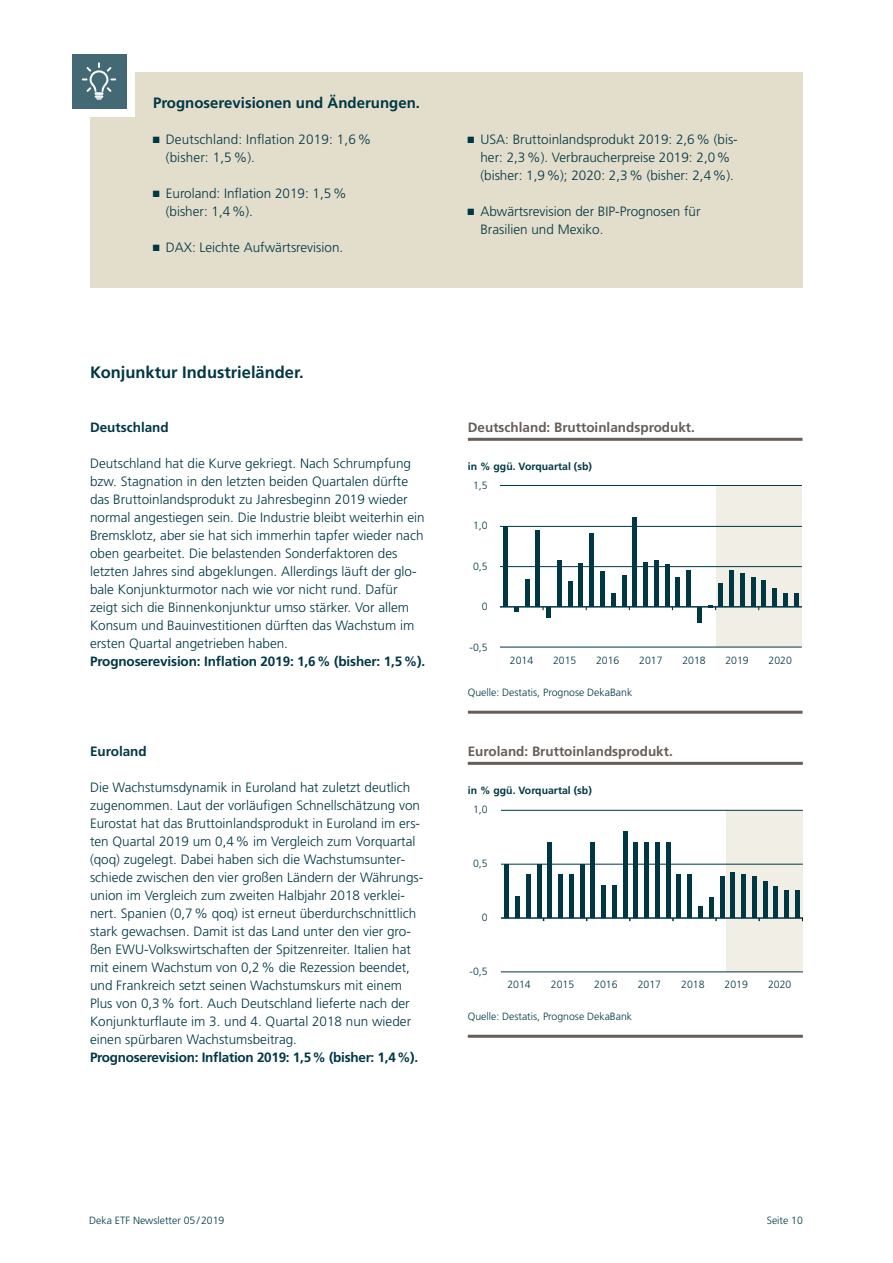
<style>
.page{position:relative;width:893px;height:1263px;background:#fff}
.page>*{position:absolute;margin:0;border:0;box-sizing:border-box;transform-origin:0 0}
.t1{font:700 16.5px "Deka Frutiger OTPS";color:#003745}
.t2{font:700 15px "Deka Frutiger OTPS";color:#003745}
.t3{font:300 13.5px/18px "Deka Frutiger OTPS";color:#003745}
.t4{font:700 13.5px "Deka Frutiger OTPS";letter-spacing:-.01em;color:#003745}
.t5{font:700 13.5px "Deka Frutiger OTPS";color:#685d57}
.t6{font:700 13.5px "Deka Frutiger OTPS";color:#675d57}
.t7{font:300 10.5px "Deka Frutiger OTPS";color:#003745}
.t8{font:700 10.5px "Deka Frutiger OTPS";color:#003745}
</style>
<div class="page">
<hr style="left:468px;top:711px;width:334px;height:3px;background:#685d57">
<hr style="left:468px;top:438px;width:334px;height:3px;background:#685d57">
<div style="left:717px;top:485px;width:85px;height:162px;background:#f1eee5"></div>
<hr style="left:500px;top:485px;width:302px;height:1px;background:#003745">
<hr style="left:500px;top:526px;width:302px;height:1px;background:#003745">
<hr style="left:500px;top:566px;width:302px;height:1px;background:#003745">
<hr style="left:500px;top:647px;width:302px;height:1px;background:#003745">
<hr style="left:500px;top:606px;width:302px;height:2px;background:#003745">
<div style="left:503px;top:526px;width:5px;height:81px;background:#003745"></div>
<svg style="left:514px;top:608px;width:4px;height:3px"></svg>
<hr style="left:525px;top:579px;width:4px;height:28px;background:#003745">
<hr style="left:536px;top:530px;width:4px;height:77px;background:#003745">
<hr style="left:579px;top:563px;width:4px;height:44px;background:#003745">
<hr style="left:590px;top:533px;width:4px;height:74px;background:#003745">
<div style="left:600px;top:571px;width:5px;height:36px;background:#003745"></div>
<hr style="left:611px;top:593px;width:4px;height:14px;background:#003745">
<hr style="left:622px;top:576px;width:4px;height:31px;background:#003745">
<hr style="left:633px;top:518px;width:4px;height:89px;background:#003745">
<div style="left:643px;top:563px;width:5px;height:44px;background:#003745"></div>
<hr style="left:654px;top:560px;width:4px;height:47px;background:#003745">
<hr style="left:665px;top:564px;width:4px;height:43px;background:#003745">
<hr style="left:676px;top:577px;width:4px;height:30px;background:#003745">
<div style="left:686px;top:571px;width:5px;height:36px;background:#003745"></div>
<hr style="left:697px;top:607px;width:4px;height:16px;background:#003745">
<svg style="left:708px;top:605px;width:8px;height:5px"></svg>
<hr style="left:719px;top:583px;width:4px;height:24px;background:#003745">
<div style="left:729px;top:570px;width:5px;height:37px;background:#003745"></div>
<hr style="left:740px;top:573px;width:4px;height:34px;background:#003745">
<hr style="left:751px;top:577px;width:4px;height:30px;background:#003745">
<hr style="left:762px;top:581px;width:4px;height:26px;background:#003745">
<hr style="left:773px;top:589px;width:4px;height:18px;background:#003745">
<div style="left:783px;top:594px;width:5px;height:13px;background:#003745"></div>
<hr style="left:794px;top:594px;width:4px;height:13px;background:#003745">
<div style="left:546px;top:607px;width:5px;height:10px;background:#003745"></div>
<hr style="left:557px;top:560px;width:4px;height:47px;background:#003745">
<hr style="left:568px;top:581px;width:4px;height:26px;background:#003745">
<hr style="left:468px;top:1035px;width:335px;height:3px;background:#675d57">
<div style="left:726px;top:810px;width:77px;height:161px;background:#f1eee5"></div>
<hr style="left:501px;top:810px;width:302px;height:1px;background:#003745">
<hr style="left:501px;top:864px;width:302px;height:1px;background:#003745">
<hr style="left:501px;top:972px;width:302px;height:1px;background:#003745">
<hr style="left:501px;top:917px;width:302px;height:2px;background:#003745">
<hr style="left:468px;top:762px;width:335px;height:3px;background:#675d57">
<hr style="left:505px;top:864px;width:4px;height:54px;background:#003745">
<div style="left:515px;top:896px;width:5px;height:22px;background:#003745"></div>
<hr style="left:526px;top:875px;width:4px;height:43px;background:#003745">
<hr style="left:537px;top:864px;width:4px;height:54px;background:#003745">
<hr style="left:548px;top:843px;width:4px;height:75px;background:#003745">
<div style="left:558px;top:875px;width:5px;height:43px;background:#003745"></div>
<hr style="left:569px;top:875px;width:4px;height:43px;background:#003745">
<hr style="left:580px;top:864px;width:4px;height:54px;background:#003745">
<hr style="left:591px;top:843px;width:4px;height:75px;background:#003745">
<div style="left:601px;top:886px;width:5px;height:32px;background:#003745"></div>
<hr style="left:612px;top:886px;width:4px;height:32px;background:#003745">
<hr style="left:623px;top:832px;width:4px;height:86px;background:#003745">
<hr style="left:634px;top:843px;width:4px;height:75px;background:#003745">
<hr style="left:645px;top:843px;width:4px;height:75px;background:#003745">
<div style="left:655px;top:843px;width:5px;height:75px;background:#003745"></div>
<hr style="left:666px;top:843px;width:4px;height:75px;background:#003745">
<hr style="left:677px;top:875px;width:4px;height:43px;background:#003745">
<hr style="left:688px;top:875px;width:4px;height:43px;background:#003745">
<div style="left:698px;top:907px;width:5px;height:11px;background:#003745"></div>
<hr style="left:709px;top:897px;width:4px;height:21px;background:#003745">
<hr style="left:720px;top:876px;width:4px;height:42px;background:#003745">
<hr style="left:731px;top:873px;width:4px;height:45px;background:#003745">
<div style="left:741px;top:874px;width:5px;height:44px;background:#003745"></div>
<hr style="left:752px;top:876px;width:4px;height:42px;background:#003745">
<hr style="left:763px;top:881px;width:4px;height:37px;background:#003745">
<hr style="left:774px;top:887px;width:4px;height:31px;background:#003745">
<div style="left:784px;top:890px;width:5px;height:28px;background:#003745"></div>
<hr style="left:795px;top:890px;width:4px;height:28px;background:#003745">
<div style="left:90px;top:72px;width:713px;height:216px;background:#e3ddcb"></div>
<div style="left:72px;top:54px;width:54px;height:54px;background:#436a74"></div>
<svg style="left:82px;top:62px;width:34px;height:38px"></svg>
<svg style="left:153px;top:136px;width:6px;height:7px"></svg>
<svg style="left:153px;top:190px;width:6px;height:7px"></svg>
<svg style="left:153px;top:244px;width:6px;height:7px"></svg>
<svg style="left:468px;top:136px;width:6px;height:7px"></svg>
<svg style="left:468px;top:208px;width:6px;height:7px"></svg>
<p class="t2" style="left:153px;top:94px;width:268px">Prognoserevisionen und Änderungen.</p>
<p class="t3" style="left:166px;top:130px;width:207px">Deutschland: Inflation 2019: 1,6% (bisher: 1,5%).</p>
<p class="t3" style="left:166px;top:184px;width:182px">Euroland: Inflation 2019: 1,5% (bisher: 1,4%).</p>
<p class="t3" style="left:166px;top:238px;width:179px">DAX: Leichte Aufwärtsrevision.</p>
<p class="t3" style="left:480px;top:130px;width:259px">USA: Bruttoinlandsprodukt 2019: 2,6% (bis&shy;her: 2,3%). Verbraucherpreise 2019: 2,0% (bisher: 1,9%); 2020: 2,3% (bisher: 2,4%).</p>
<p class="t3" style="left:480px;top:202px;width:222px">Abwärtsrevision der BIP-Prognosen für<br>Brasilien und Mexiko.</p>
<p class="t1" style="left:90px;top:362px;width:215px">Konjunktur Industrieländer.</p>
<p class="t4" style="left:90px;top:419px;width:80px">Deutschland</p>
<p class="t3" style="left:90px;top:454px;width:336px">Deutschland hat die Kurve gekriegt. Nach Schrumpfung bzw. Stagnation in den letzten beiden Quartalen dürfte das Bruttoinlandsprodukt zu Jahresbeginn 2019 wieder normal angestiegen sein. Die Industrie bleibt weiterhin ein Bremsklotz, aber sie hat sich immerhin tapfer wieder nach oben gearbeitet. Die belastenden Sonderfaktoren des letzten Jahres sind abgeklungen. Allerdings läuft der glo&shy;bale Konjunkturmotor nach wie vor nicht rund. Dafür zeigt sich die Binnenkonjunktur umso stärker. Vor allem Konsum und Bauinvestitionen dürften das Wachstum im ersten Quartal angetrieben haben.</p>
<p class="t4" style="left:90px;top:653px;width:337px">Prognoserevision: Inflation 2019: 1,6% (bisher: 1,5%).</p>
<p class="t4" style="left:90px;top:743px;width:58px">Euroland</p>
<p class="t3" style="left:90px;top:778px;width:335px">Die Wachstumsdynamik in Euroland hat zuletzt deutlich zugenommen. Laut der vorläufigen Schnellschätzung von Eurostat hat das Bruttoinlandsprodukt in Euroland im ers&shy;ten Quartal 2019 um 0,4% im Vergleich zum Vorquartal (qoq) zugelegt. Dabei haben sich die Wachstumsunter&shy;schiede zwischen den vier großen Ländern der Währungs&shy;union im Vergleich zum zweiten Halbjahr 2018 verklei&shy;nert. Spanien (0,7% qoq) ist erneut überdurchschnittlich stark gewachsen. Damit ist das Land unter den vier gro&shy;ßen EWU-Volkswirtschaften der Spitzenreiter. Italien hat mit einem Wachstum von 0,2% die Rezession beendet, und Frankreich setzt seinen Wachstumskurs mit einem Plus von 0,3% fort. Auch Deutschland lieferte nach der Konjunkturflaute im 3. und 4. Quartal 2018 nun wieder einen spürbaren Wachstumsbeitrag.</p>
<p class="t4" style="left:90px;top:1049px;width:330px">Prognoserevision: Inflation 2019: 1,5% (bisher: 1,4%).</p>
<p class="t5" style="left:468px;top:419px;width:229px">Deutschland: Bruttoinlandsprodukt.</p>
<p class="t8" style="left:468px;top:460px;width:126px">in % ggü. Vorquartal (sb)</p>
<p class="t7" style="left:473px;top:479px;width:16px">1,5</p>
<p class="t7" style="left:473px;top:519px;width:16px">1,0</p>
<p class="t7" style="left:473px;top:560px;width:16px">0,5</p>
<p class="t7" style="left:482px;top:600px;width:7px">0</p>
<p class="t7" style="left:470px;top:641px;width:20px">-0,5</p>
<p class="t7" style="left:510px;top:654px;width:25px">2014</p>
<p class="t7" style="left:553px;top:654px;width:25px">2015</p>
<p class="t7" style="left:596px;top:654px;width:25px">2016</p>
<p class="t7" style="left:639px;top:654px;width:25px">2017</p>
<p class="t7" style="left:682px;top:654px;width:25px">2018</p>
<p class="t7" style="left:725px;top:654px;width:25px">2019</p>
<p class="t7" style="left:768px;top:654px;width:25px">2020</p>
<p class="t7" style="left:468px;top:686px;width:166px">Quelle: Destatis, Prognose DekaBank</p>
<p class="t6" style="left:468px;top:743px;width:207px">Euroland: Bruttoinlandsprodukt.</p>
<p class="t8" style="left:468px;top:784px;width:126px">in % ggü. Vorquartal (sb)</p>
<p class="t7" style="left:473px;top:803px;width:16px">1,0</p>
<p class="t7" style="left:473px;top:857px;width:16px">0,5</p>
<p class="t7" style="left:482px;top:911px;width:7px">0</p>
<p class="t7" style="left:469px;top:965px;width:20px">-0,5</p>
<p class="t7" style="left:507px;top:978px;width:25px">2014</p>
<p class="t7" style="left:551px;top:978px;width:25px">2015</p>
<p class="t7" style="left:594px;top:978px;width:25px">2016</p>
<p class="t7" style="left:638px;top:978px;width:25px">2017</p>
<p class="t7" style="left:681px;top:978px;width:25px">2018</p>
<p class="t7" style="left:725px;top:978px;width:25px">2019</p>
<p class="t7" style="left:768px;top:978px;width:25px">2020</p>
<p class="t7" style="left:468px;top:1010px;width:166px">Quelle: Destatis, Prognose DekaBank</p>
<p class="t7" style="left:89px;top:1214px;width:137px">Deka ETF Newsletter 05/2019</p>
<p class="t7" style="left:767px;top:1214px;width:38px">Seite 10</p>
</div>
